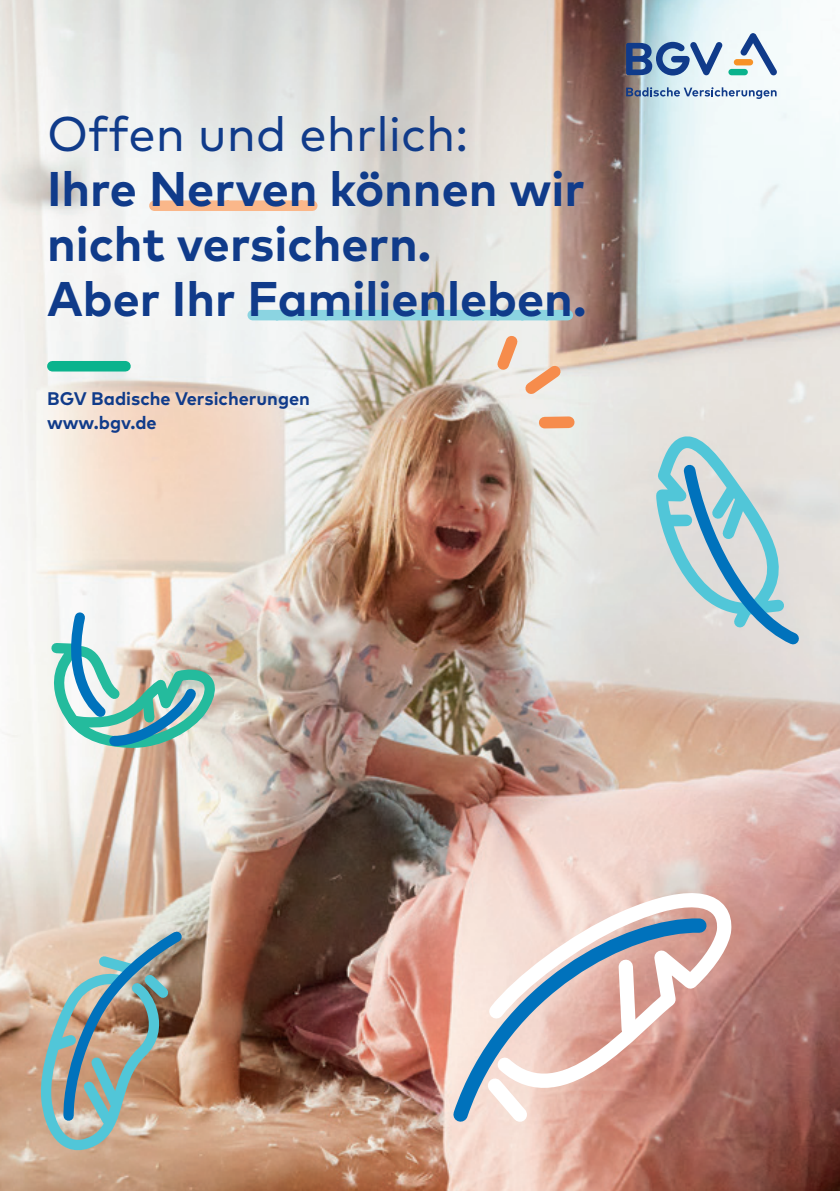
<style>
.page{position:relative;width:840px;height:1191px;background:#fff}
.page>*{position:absolute;margin:0;border:0;box-sizing:border-box;transform-origin:0 0}
.t1{font:700 48.6px/54.6px "Mark Pro";color:#103b8a}
.t2{font:48.6px "Mark Pro";color:#103b8a}
.t3{font:700 18.2px/24.2px "Mark Pro";color:#103b8a}
</style>
<div class="page">
<img style="left:0;top:0;width:839px;height:1191px">
<svg style="left:476px;top:886px;width:250px;height:231px"></svg>
<svg style="left:442px;top:911px;width:271px;height:221px;background:#d2b8b5"></svg>
<svg style="left:40px;top:926px;width:147px;height:230px;background:#a4a599"></svg>
<svg style="left:40px;top:605px;width:186px;height:150px"></svg>
<svg style="left:649px;top:414px;width:159px;height:240px;background:#bbd2d7"></svg>
<svg style="left:488px;top:327px;width:92px;height:107px;background:#e4d3c6"></svg>
<div style="left:52px;top:361px;width:73px;height:10px;background:#0ab38d"></div>
<svg style="left:154px;top:200px;width:158px;height:11px;background:#f9b98d"></svg>
<div style="left:252px;top:310px;width:315px;height:10px;background:#8bd4e1"></div>
<svg style="left:625px;top:42px;width:97px;height:33px;background:#708eb6"></svg>
<svg style="left:739px;top:33px;width:37px;height:43px"></svg>
<svg style="left:625px;top:87px;width:151px;height:12px"></svg>
<div style="left:733px;top:59px;width:19px;height:6px;background:#f79328;border-radius:3px"></div>
<div style="left:728px;top:69px;width:19px;height:6px;background:#0ab38d;border-radius:3px"></div>
<p class="t2" style="left:47px;top:98px;width:422px">Offen und ehrlich:</p>
<p class="t1" style="left:47px;top:157px;width:540px">Ihre Nerven können wir nicht versichern.<br>Aber Ihr Familienleben.</p>
<p class="t3" style="left:47px;top:385px;width:264px">BGV Badische Versicherungen www.bgv.de</p>
</div>
